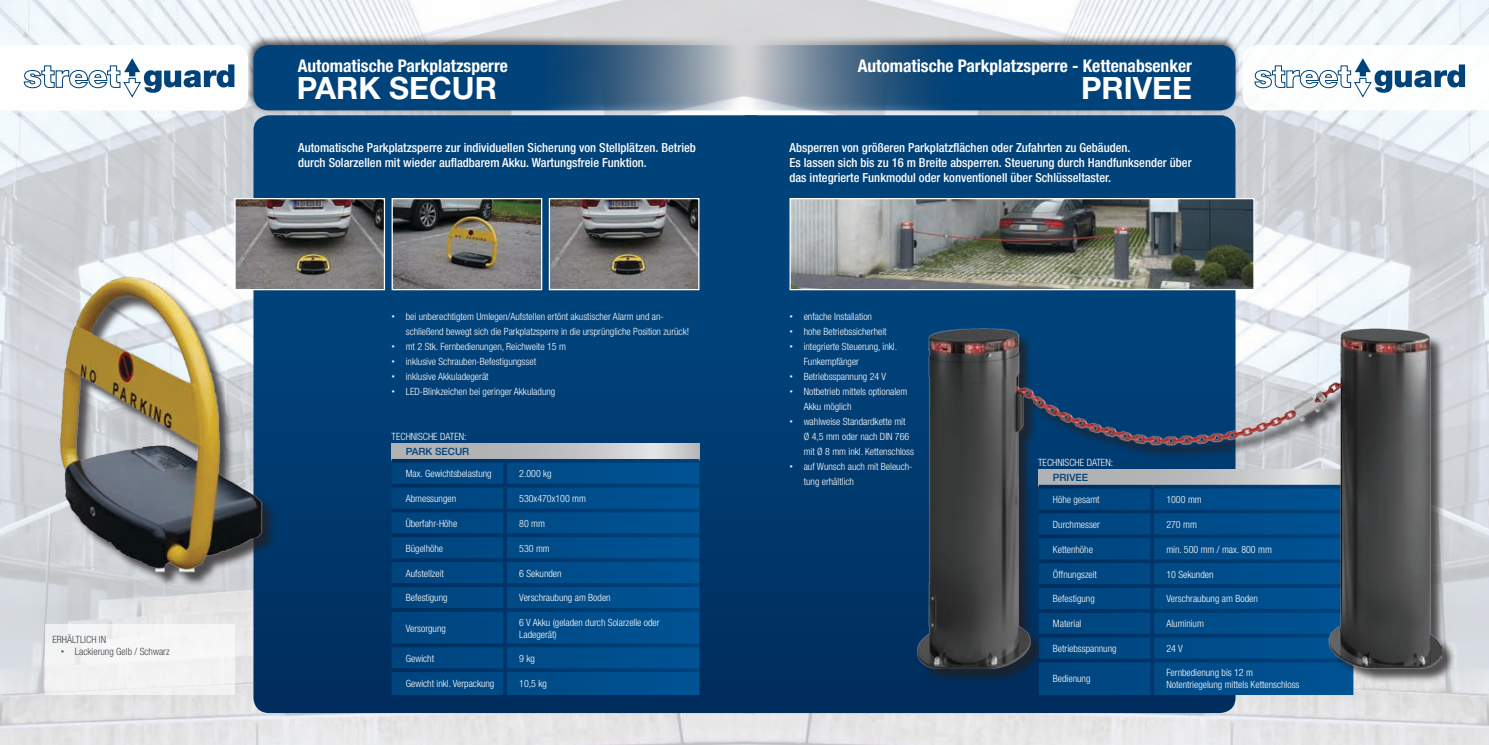
<style>
.page{position:relative;width:1489px;height:745px;background:#fff}
.page>*{position:absolute;margin:0;border:0;box-sizing:border-box;transform-origin:0 0}
.t1{font:700 30.75px "Helvetica Neue";color:#fff}
.t2{font:700 condensed 17.5px "Helvetica Neue";color:#fff}
.t3{font:500 condensed 12.5px/15px "Helvetica Neue";color:#fff}
.t4{font:300 condensed 10px/15px "Helvetica Neue";color:#fff}
.t5{font:300 condensed 10px/12px "Helvetica Neue";color:#414142}
.t6{font:500 10px "Helvetica Neue";color:#00427a}
</style>
<div class="page">
<img style="left:0;top:0;width:1488px;height:744px">
<div style="left:253px;top:115px;width:516px;height:597px;background:linear-gradient(to bottom,#024982,#002f60);border-radius:15px"></div>
<div style="left:245px;top:35px;width:494px;height:79px;background:#231f20;opacity:.75"></div>
<svg style="left:253px;top:45px;width:566px;height:65px;fill:#00427a"></svg>
<svg style="left:744px;top:115px;width:491px;height:597px"></svg>
<div style="left:746px;top:35px;width:494px;height:79px;background:#231f20;opacity:.75"></div>
<svg style="left:670px;top:45px;width:565px;height:65px;fill:#02427a"></svg>
<svg style="left:1242px;top:45px;width:246px;height:65px"></svg>
<img style="left:11px;top:271px;width:299px;height:340px">
<svg style="left:391px;top:443px;width:308px;height:15px"></svg>
<svg style="left:391px;top:462px;width:308px;height:232px"></svg>
<svg style="left:505px;top:533px;width:194px;height:4px"></svg>
<hr style="left:391px;top:558px;width:114px;height:3px;background:#fff">
<hr style="left:505px;top:558px;width:194px;height:3px;background:#fff">
<svg style="left:391px;top:582px;width:114px;height:4px"></svg>
<svg style="left:505px;top:582px;width:194px;height:4px"></svg>
<svg style="left:391px;top:607px;width:114px;height:4px"></svg>
<svg style="left:505px;top:607px;width:194px;height:4px"></svg>
<hr style="left:505px;top:643px;width:194px;height:3px;background:#fff">
<svg style="left:391px;top:458px;width:114px;height:4px"></svg>
<svg style="left:505px;top:458px;width:194px;height:4px"></svg>
<svg style="left:391px;top:483px;width:114px;height:4px"></svg>
<svg style="left:391px;top:508px;width:114px;height:4px"></svg>
<svg style="left:391px;top:533px;width:114px;height:4px"></svg>
<hr style="left:391px;top:643px;width:114px;height:3px;background:#fff">
<hr style="left:391px;top:668px;width:114px;height:3px;background:#fff">
<hr style="left:503px;top:512px;width:4px;height:21px;background:#00366a">
<hr style="left:503px;top:537px;width:4px;height:21px;background:#00366a">
<hr style="left:503px;top:561px;width:4px;height:21px;background:#003569">
<hr style="left:503px;top:586px;width:4px;height:21px;background:#003569">
<hr style="left:503px;top:611px;width:4px;height:32px;background:#00366a">
<hr style="left:503px;top:646px;width:4px;height:22px;background:#003569">
<hr style="left:505px;top:668px;width:194px;height:3px;background:#fff">
<hr style="left:503px;top:671px;width:4px;height:23px;background:#003569">
<hr style="left:503px;top:462px;width:4px;height:21px;background:#00366a">
<svg style="left:505px;top:483px;width:194px;height:4px"></svg>
<hr style="left:503px;top:487px;width:4px;height:21px;background:#00366a">
<svg style="left:505px;top:508px;width:194px;height:4px"></svg>
<svg style="left:0;top:45px;width:248px;height:65px"></svg>
<svg style="left:1038px;top:683px;width:315px;height:11px"></svg>
<hr style="left:1150px;top:662px;width:3px;height:32px;background:#fff">
<div style="left:919px;top:330px;width:537px;height:353px;background:#231f20;opacity:.75"></div>
<img style="left:917px;top:328px;width:524px;height:339px">
<img style="left:791px;top:200px;width:461px;height:88px">
<div style="left:789px;top:198px;width:465px;height:92px;border:1px solid #fff"></div>
<img style="left:236px;top:200px;width:147px;height:88px">
<div style="left:234px;top:198px;width:151px;height:92px;border:1px solid #fff"></div>
<img style="left:393px;top:200px;width:147px;height:88px">
<div style="left:391px;top:198px;width:151px;height:92px;border:1px solid #fff"></div>
<img style="left:551px;top:200px;width:146px;height:88px">
<div style="left:549px;top:198px;width:150px;height:92px;border:1px solid #fff"></div>
<div style="left:45px;top:624px;width:189px;height:70px;background:#f3f4f4"></div>
<p class="t5" style="left:75px;top:633px;width:96px;text-indent:-22px">ERHÄLTLICH IN<br>Lackierung Gelb / Schwarz</p>
<h2 class="t2" style="left:298px;top:55px;width:212px">Automatische Parkplatzsperre</h2>
<h1 class="t1" style="left:297px;top:69px;width:201px">PARK SECUR</h1>
<p class="t3" style="left:298px;top:139px;width:399px">Automatische Parkplatzsperre zur individuellen Sicherung von Stellplätzen. Betrieb durch Solarzellen mit wieder aufladbarem Akku. Wartungsfreie Funktion.</p>
<p class="t4" style="left:406px;top:309px;width:285px">bei unberechtigtem Umlegen/Aufstellen ertönt akustischer Alarm und an&shy;schließend bewegt sich die Parkplatzsperre in die ursprüngliche Position zurück! mt 2 Stk. Fernbedienungen, Reichweite 15 m<br>inklusive Schrauben-Befestigungsset<br>inklusive Akkuladegerät<br>LED-Blinkzeichen bei geringer Akkuladung</p>
<p class="t4" style="left:391px;top:428px;width:76px">TECHNISCHE DATEN:</p>
<p class="t6" style="left:406px;top:445px;width:65px">PARK SECUR</p>
<p class="t4" style="left:406px;top:466px;width:87px">Max. Gewichtsbelastung</p>
<p class="t4" style="left:519px;top:466px;width:34px">2.000 kg</p>
<p class="t4" style="left:406px;top:490px;width:52px">Abmessungen</p>
<p class="t4" style="left:519px;top:490px;width:68px">530x470x100 mm</p>
<p class="t4" style="left:406px;top:515px;width:53px">Überfahr-Höhe</p>
<p class="t4" style="left:519px;top:515px;width:27px">80 mm</p>
<p class="t4" style="left:406px;top:540px;width:39px">Bügelhöhe</p>
<p class="t4" style="left:519px;top:540px;width:32px">530 mm</p>
<p class="t4" style="left:406px;top:565px;width:40px">Aufstellzeit</p>
<p class="t4" style="left:519px;top:565px;width:44px">6 Sekunden</p>
<p class="t4" style="left:406px;top:590px;width:43px">Befestigung</p>
<p class="t4" style="left:519px;top:590px;width:93px">Verschraubung am Boden</p>
<p class="t4" style="left:406px;top:620px;width:42px">Versorgung</p>
<p class="t4" style="left:519px;top:615px;width:142px;line-height:12px">6 V Akku (geladen durch Solarzelle oder<br>Ladegerät)</p>
<p class="t4" style="left:406px;top:650px;width:30px">Gewicht</p>
<p class="t4" style="left:519px;top:650px;width:17px">9 kg</p>
<p class="t4" style="left:406px;top:675px;width:90px">Gewicht inkl. Verpackung</p>
<p class="t4" style="left:519px;top:675px;width:29px">10,5 kg</p>
<h2 class="t2" style="left:857px;top:55px;width:336px">Automatische Parkplatzsperre - Kettenabsenker</h2>
<h1 class="t1" style="left:1080px;top:69px;width:113px">PRIVEE</h1>
<p class="t3" style="left:789px;top:139px;width:403px">Absperren von größeren Parkplatzflächen oder Zufahrten zu Gebäuden.<br>Es lassen sich bis zu 16 m Breite absperren. Steuerung durch Handfunksender über das integrierte Funkmodul oder konventionell über Schlüsseltaster.</p>
<p class="t4" style="left:803px;top:309px;width:112px">enfache Installation<br>hohe Betriebssicherheit integrierte Steuerung, inkl.<br>Funkempfänger<br>Betriebsspannung 24 V<br>Notbetrieb mittels optionalem<br>Akku möglich<br>wahlweise Standardkette mit<br>Ø 4,5 mm oder nach DIN 766 mit Ø 8 mm inkl. Kettenschloss auf Wunsch auch mit Beleuch&shy;tung erhältlich</p>
<p class="t4" style="left:1038px;top:455px;width:76px">TECHNISCHE DATEN:</p>
<p class="t6" style="left:1052px;top:471px;width:37px">PRIVEE</p>
<p class="t4" style="left:1052px;top:491px;width:48px">Höhe gesamt</p>
<p class="t4" style="left:1166px;top:491px;width:37px">1000 mm</p>
<p class="t4" style="left:1052px;top:516px;width:49px">Durchmesser</p>
<p class="t4" style="left:1166px;top:516px;width:32px">270 mm</p>
<p class="t4" style="left:1052px;top:541px;width:41px">Kettenhöhe</p>
<p class="t4" style="left:1166px;top:541px;width:107px">min. 500 mm / max. 800 mm</p>
<p class="t4" style="left:1052px;top:566px;width:46px">Öffnungszeit</p>
<p class="t4" style="left:1166px;top:566px;width:49px">10 Sekunden</p>
<p class="t4" style="left:1052px;top:591px;width:43px">Befestigung</p>
<p class="t4" style="left:1166px;top:591px;width:93px">Verschraubung am Boden</p>
<p class="t4" style="left:1052px;top:615px;width:30px">Material</p>
<p class="t4" style="left:1166px;top:615px;width:39px">Aluminium</p>
<p class="t4" style="left:1052px;top:640px;width:65px">Betriebsspannung</p>
<p class="t4" style="left:1166px;top:640px;width:18px">24 V</p>
<p class="t4" style="left:1052px;top:670px;width:39px">Bedienung</p>
<p class="t4" style="left:1166px;top:665px;width:135px;line-height:12px">Fernbedienung bis 12 m<br>Notentriegelung mittels Kettenschloss</p>
</div>
